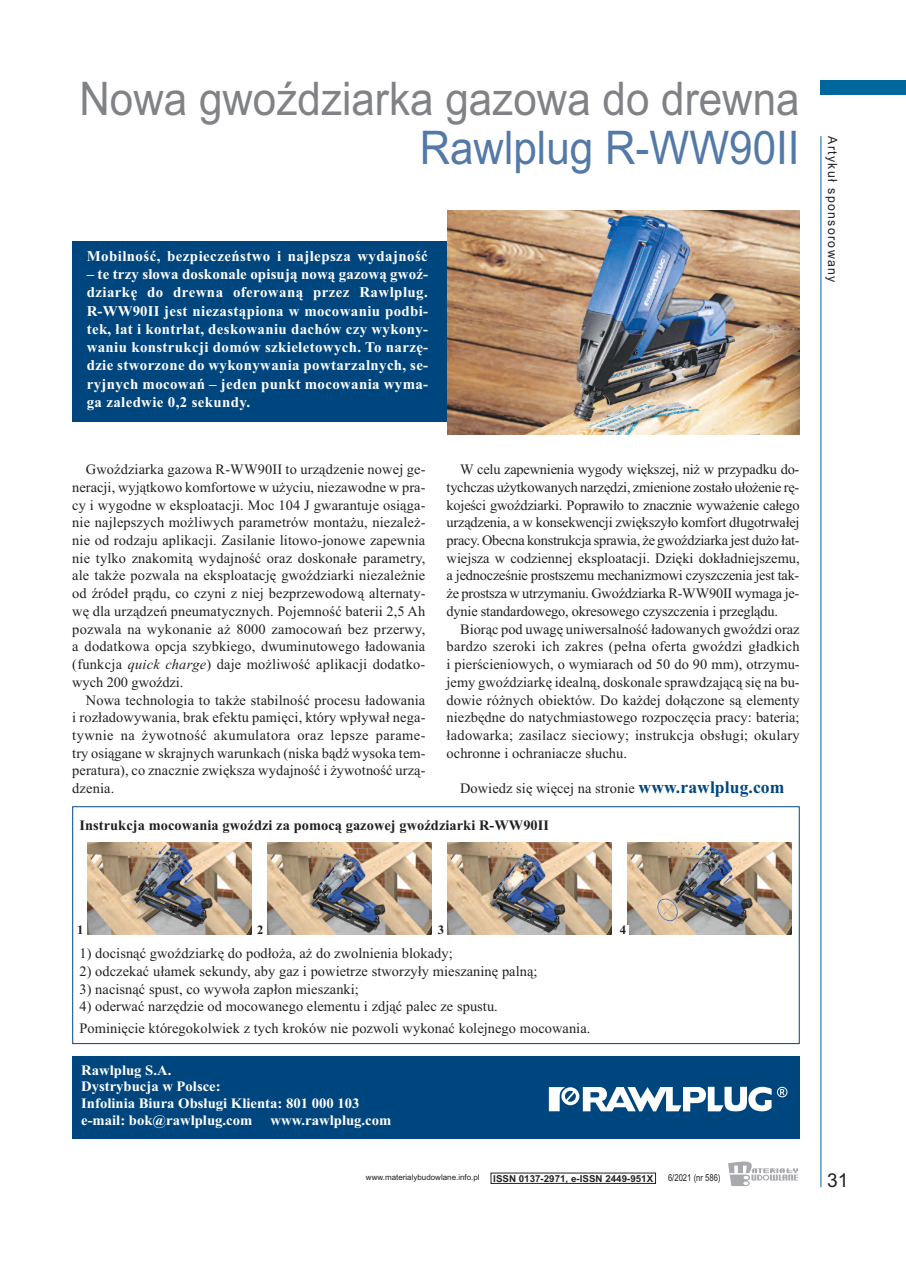
<style>
.page{position:relative;width:906px;height:1268px;background:#fff}
.page>*{position:absolute;margin:0;border:0;box-sizing:border-box;transform-origin:0 0}
.t1{font:46.35px "Arial";color:#808285;scale:.91 1}
.t2{font:46.35px "Arial";color:#5379a8;scale:.91 1}
.t3{font:19.2px "Arial";color:#231f20}
.t4{font:700 14.85px/18.3px "Times New Roman";letter-spacing:.025em;color:#fff;text-align:justify}
.t5{font:14.4px/17.7px "Times New Roman";letter-spacing:.005em;color:#231f20;text-align:justify}
.t6{font:700 14.4px/16.8px "Times New Roman";color:#fff}
.t7{font:700 14.4px "Times New Roman";letter-spacing:.005em;color:#231f20}
.t8{font:12.75px "Arial";letter-spacing:.11em;color:#231f20;scale:.96 1}
.t9{font:700 12.75px "Times New Roman";color:#231f20}
.t10{font:700 9.6px "Arial";color:#231f20}
.t11{font:9.6px "Arial";color:#231f20;scale:.8 1}
.t12{font:7.95px "Arial";color:#231f20}
.s1{font-style:italic}
.s2{font-weight:700;font-size:17.55px;color:#00467e}
</style>
<div class="page">
<div style="left:821px;top:81px;width:85px;height:14px;background:#00679d"></div>
<hr style="left:820px;top:136px;width:1px;height:1050px;background:#00679d">
<svg style="left:728px;top:1161px;width:70px;height:24px"></svg>
<div style="left:72px;top:806px;width:727px;height:237px;border:1px solid #00467e"></div>
<img style="left:87px;top:842px;width:164px;height:92px">
<img style="left:267px;top:842px;width:165px;height:92px">
<img style="left:448px;top:842px;width:164px;height:92px">
<img style="left:627px;top:842px;width:164px;height:92px">
<div style="left:620px;top:925px;width:8px;height:10px;background:#fff"></div>
<div style="left:72px;top:241px;width:727px;height:180px;background:#00467e"></div>
<img style="left:447px;top:210px;width:352px;height:224px">
<div style="left:72px;top:1055px;width:727px;height:83px;background:#00467e"></div>
<svg style="left:549px;top:1086px;width:222px;height:25px"></svg>
<svg style="left:777px;top:1086px;width:10px;height:11px"></svg>
<h1 class="t1" style="left:79px;top:71px;width:793px">Nowa gwoździarka gazowa do drewna</h1>
<h1 class="t2" style="left:420px;top:121px;width:419px">Rawlplug R-WW90II</h1>
<p class="t4" style="left:87px;top:247px;width:343px">Mobilność, bezpieczeństwo i najlepsza wydajność</p>
<p class="t4" style="left:87px;top:265px;width:343px">– te trzy słowa doskonale opisują nową gazową gwoź&shy;dziarkę do drewna oferowaną przez Rawlplug.<br>R-WW90II jest niezastąpiona w mocowaniu podbi&shy;tek, łat i kontrłat, deskowaniu dachów czy wykony&shy;waniu konstrukcji domów szkieletowych. To narzę&shy;dzie stworzone do wykonywania powtarzalnych, se&shy;ryjnych mocowań – jeden punkt mocowania wyma&shy;ga zaledwie 0,2 sekundy.</p>
<p class="t5" style="left:72px;top:460px;width:355px;text-indent:14px">Gwoździarka gazowa R-WW90II to urządzenie nowej ge&shy;neracji, wyjątkowo komfortowe w użyciu, niezawodne w pra&shy;cy i wygodne w eksploatacji. Moc 104 J gwarantuje osiąga&shy;nie najlepszych możliwych parametrów montażu, niezależ&shy;nie od rodzaju aplikacji. Zasilanie litowo-jonowe zapewnia nie tylko znakomitą wydajność oraz doskonałe parametry, ale także pozwala na eksploatację gwoździarki niezależnie od źródeł prądu, co czyni z niej bezprzewodową alternaty&shy;wę dla urządzeń pneumatycznych. Pojemność baterii 2,5 Ah pozwala na wykonanie aż 8000 zamocowań bez przerwy, a dodatkowa opcja szybkiego, dwuminutowego ładowania (funkcja <span class="s1">quick charge</span>) daje możliwość aplikacji dodatko&shy;wych 200 gwoździ.</p>
<p class="t5" style="left:72px;top:690px;width:355px;text-indent:14px">Nowa technologia to także stabilność procesu ładowania i rozładowywania, brak efektu pamięci, który wpływał nega&shy;tywnie na żywotność akumulatora oraz lepsze parame&shy;try osiągane w skrajnych warunkach (niska bądź wysoka tem&shy;peratura), co znacznie zwiększa wydajność i żywotność urzą&shy;dzenia.</p>
<p class="t5" style="left:446px;top:460px;width:354px;text-indent:13px">W celu zapewnienia wygody większej, niż w przypadku do&shy;tychczas użytkowanych narzędzi, zmienione zostało ułożenie rę&shy;kojeści gwoździarki. Poprawiło to znacznie wyważenie całego urządzenia, a w konsekwencji zwiększyło komfort długotrwałej pracy. Obecna konstrukcja sprawia, że gwoździarka jest dużo łat&shy;wiejsza w codziennej eksploatacji. Dzięki dokładniejszemu, a jednocześnie prostszemu mechanizmowi czyszczenia jest tak&shy;że prostsza w utrzymaniu. Gwoździarka R-WW90II wymaga je&shy;dynie standardowego, okresowego czyszczenia i przeglądu.</p>
<p class="t5" style="left:446px;top:619px;width:354px;text-indent:14px">Biorąc pod uwagę uniwersalność ładowanych gwoździ oraz bardzo szeroki ich zakres (pełna oferta gwoździ gładkich i pierścieniowych, o wymiarach od 50 do 90 mm), otrzymu&shy;jemy gwoździarkę idealną, doskonale sprawdzającą się na bu&shy;dowie różnych obiektów. Do każdej dołączone są elementy niezbędne do natychmiastowego rozpoczęcia pracy: bateria; ładowarka; zasilacz sieciowy; instrukcja obsługi; okulary ochronne i ochraniacze słuchu.</p>
<p class="t5" style="left:460px;top:779px;width:326px">Dowiedz się więcej na stronie <span class="s2">www.rawlplug.com</span></p>
<p class="t7" style="left:79px;top:816px;width:471px">Instrukcja mocowania gwoździ za pomocą gazowej gwoździarki R-WW90II</p>
<p class="t8" style="left:840px;top:136px;width:154px;rotate:90deg">Artykuł sponsorowany</p>
<p class="t9" style="left:77px;top:922px;width:8px">1</p>
<p class="t9" style="left:257px;top:922px;width:8px">2</p>
<p class="t9" style="left:438px;top:922px;width:8px">3</p>
<p class="t9" style="left:620px;top:922px;width:8px">4</p>
<p class="t5" style="left:79px;top:944px;width:375px">1) docisnąć gwoździarkę do podłoża, aż do zwolnienia blokady;</p>
<p class="t5" style="left:79px;top:961px;width:459px">2) odczekać ułamek sekundy, aby gaz i powietrze stworzyły mieszaninę palną;</p>
<p class="t5" style="left:79px;top:979px;width:281px">3) nacisnąć spust, co wywoła zapłon mieszanki;</p>
<p class="t5" style="left:79px;top:995px;width:512px;line-height:21.9px">4) oderwać narzędzie od mocowanego elementu i zdjąć palec ze spustu.<br>Pominięcie któregokolwiek z tych kroków nie pozwoli wykonać kolejnego mocowania.</p>
<p class="t6" style="left:81px;top:1060px;width:280px">Rawlplug S.A.<br>Dystrybucja w Polsce:<br>Infolinia Biura Obsługi Klienta: 801 000 103 e-mail: bok@rawlplug.com</p>
<p class="t6" style="left:271px;top:1111px;width:122px">www.rawlplug.com</p>
<p class="t12" style="left:366px;top:1172px;width:115px">www.materialybudowlane.info.pl</p>
<p class="t10" style="left:493px;top:1172px;width:161px">ISSN 0137-2971, e-ISSN 2449-951X</p>
<p class="t11" style="left:668px;top:1171px;width:67px">6/2021 (nr 586)</p>
<h2 class="t3" style="left:827px;top:1168px;width:23px">31</h2>
</div>
